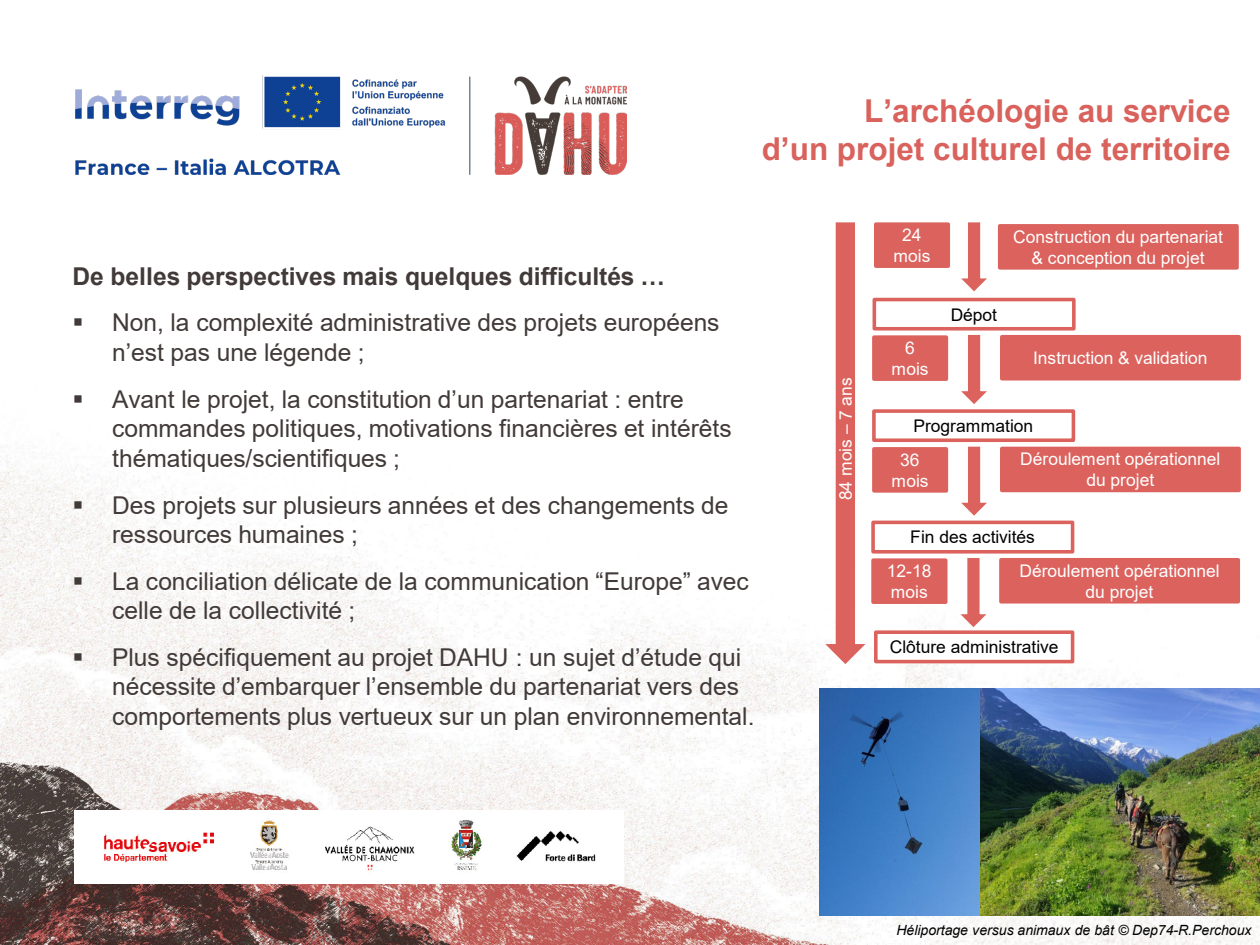
<style>
.page{position:relative;width:1260px;height:945px;background:#fff}
.page>*{position:absolute;margin:0;border:0;box-sizing:border-box;transform-origin:0 0}
.t1{font:700 31.5px/37.8px "Arial";color:#d9625d;text-align:right}
.t2{font:24.5px/29.4px "Arial";color:#413a38}
.t3{font:700 24.5px "Arial";color:#413a38}
.t4{font:17.5px/21px "Arial";color:#fff;text-align:center}
.t5{font:17.5px "Arial";color:#000}
.t6{font:italic 14px "Arial";letter-spacing:-.005em;color:#000}
</style>
<div class="page">
<img style="left:0;top:304px;width:1240px;height:641px">
<img style="left:905px;top:598px;width:355px;height:347px">
<img style="left:75px;top:75px;width:551px;height:100px">
<img style="left:74px;top:811px;width:549px;height:72px">
<img style="left:979px;top:689px;width:281px;height:226px">
<img style="left:819px;top:689px;width:160px;height:226px">
<svg style="left:961px;top:222px;width:26px;height:70px"></svg>
<div style="left:998px;top:224px;width:241px;height:46px;background:#db625d;border:4px solid #db625d"></div>
<div style="left:876px;top:224px;width:72px;height:42px;background:#db625d"></div>
<div style="left:874px;top:222px;width:76px;height:46px;border:4px solid #db625d"></div>
<div style="left:873px;top:298px;width:203px;height:33px;background:#fff;border:4px solid #db625d"></div>
<div style="left:872px;top:409px;width:203px;height:33px;background:#fff;border:4px solid #db625d"></div>
<svg style="left:960px;top:333px;width:31px;height:74px"></svg>
<div style="left:874px;top:337px;width:72px;height:42px;background:#db625d"></div>
<div style="left:872px;top:335px;width:76px;height:46px;border:4px solid #db625d"></div>
<div style="left:1000px;top:335px;width:241px;height:46px;background:#db625d;border:4px solid #db625d"></div>
<svg style="left:960px;top:445px;width:31px;height:73px"></svg>
<div style="left:872px;top:447px;width:76px;height:46px;background:#db625d;border:4px solid #db625d"></div>
<div style="left:1000px;top:447px;width:241px;height:45px;background:#db625d"></div>
<div style="left:871px;top:521px;width:203px;height:33px;background:#fff;border:4px solid #db625d"></div>
<svg style="left:960px;top:556px;width:31px;height:74px"></svg>
<div style="left:871px;top:558px;width:77px;height:46px;background:#db625d;border:4px solid #db625d"></div>
<div style="left:999px;top:558px;width:241px;height:46px;background:#db625d;border:4px solid #db625d"></div>
<div style="left:876px;top:632px;width:197px;height:30px;background:#fff"></div>
<div style="left:874px;top:630px;width:200px;height:33px;border:4px solid #db625d"></div>
<svg style="left:825px;top:222px;width:45px;height:445px"></svg>
<h1 class="t1" style="left:762px;top:93px;width:471px">L’archéologie au service<br>d’un projet culturel de territoire</h1>
<p class="t3" style="left:73px;top:259px;width:594px">De belles perspectives mais quelques difficultés …</p>
<p class="t2" style="left:112px;top:308px;width:609px;text-indent:-39px">▪ Non, la complexité administrative des projets européens n’est pas une légende ;</p>
<p class="t2" style="left:112px;top:384px;width:621px;text-indent:-39px">▪ Avant le projet, la constitution d’un partenariat : entre commandes politiques, motivations financières et intérêts thématiques/scientifiques ;</p>
<p class="t2" style="left:112px;top:490px;width:618px;text-indent:-39px">▪ Des projets sur plusieurs années et des changements de ressources humaines ;</p>
<p class="t2" style="left:112px;top:566px;width:638px;text-indent:-39px">▪ La conciliation délicate de la communication “Europe” avec celle de la collectivité ;</p>
<p class="t2" style="left:112px;top:643px;width:644px;text-indent:-39px">▪ Plus spécifiquement au projet DAHU : un sujet d’étude qui nécessite d’embarquer l’ensemble du partenariat vers des comportements plus vertueux sur un plan environnemental.</p>
<p class="t4" style="left:835px;top:500px;width:124px;rotate:-90deg">84 mois – 7 ans</p>
<p class="t4" style="left:893px;top:224px;width:39px">24 mois</p>
<p class="t5" style="left:951px;top:302px;width:48px">Dépot</p>
<p class="t4" style="left:1013px;top:226px;width:211px">Construction du partenariat &amp; conception du projet</p>
<p class="t4" style="left:891px;top:337px;width:39px">6 mois</p>
<p class="t4" style="left:1033px;top:347px;width:176px">Instruction &amp; validation</p>
<p class="t5" style="left:914px;top:414px;width:121px">Programmation</p>
<p class="t4" style="left:891px;top:449px;width:39px">36 mois</p>
<p class="t4" style="left:1020px;top:449px;width:202px">Déroulement opérationnel</p>
<p class="t4" style="left:1086px;top:470px;width:69px">du projet</p>
<p class="t5" style="left:910px;top:525px;width:126px">Fin des activités</p>
<p class="t4" style="left:887px;top:560px;width:46px;text-align:left">12-18 mois</p>
<p class="t4" style="left:1020px;top:560px;width:202px">Déroulement opérationnel</p>
<p class="t4" style="left:1086px;top:581px;width:69px">du projet</p>
<p class="t5" style="left:890px;top:635px;width:170px">Clôture administrative</p>
<p class="t6" style="left:896px;top:921px;width:356px">Héliportage versus animaux de bât © Dep74-R.Perchoux</p>
</div>
